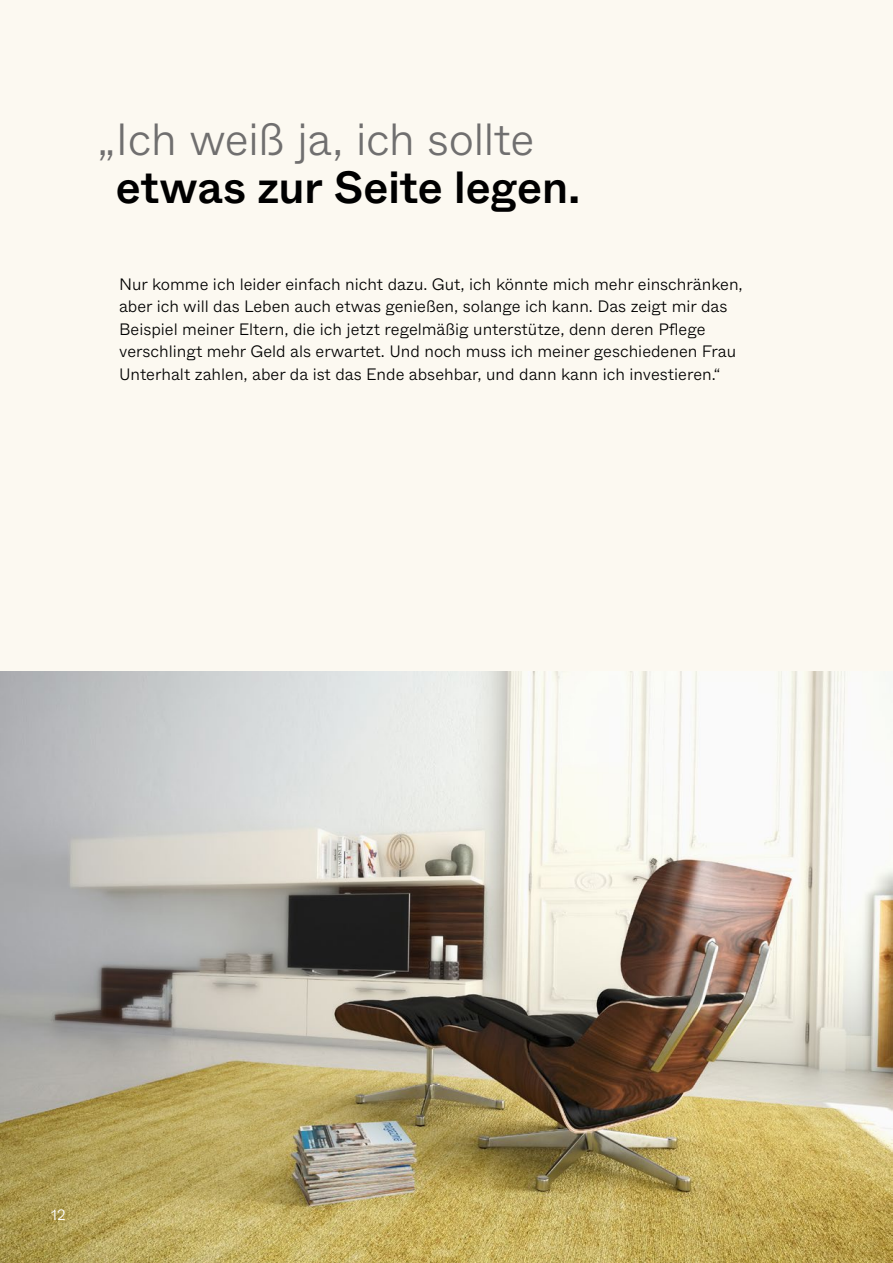
<style>
.page{position:relative;width:893px;height:1263px;background:#fcf9f1}
.page>*{position:absolute;margin:0;border:0;box-sizing:border-box;transform-origin:0 0}
.t1{font:300 45px "ABC Whyte";letter-spacing:-.015em;color:#706f6f}
.t2{font:500 45px "ABC Whyte";letter-spacing:-.01em;color:#000}
.t3{font:300 16.5px/22.5px "ABC Whyte";color:#000}
.t4{font:300 15px "ABC Whyte";color:#fff}
</style>
<div class="page">
<img style="left:0;top:672px;width:893px;height:591px">
<h1 class="t1" style="left:97px;top:111px;width:439px">„Ich weiß ja, ich sollte</h1>
<h1 class="t2" style="left:116px;top:158px;width:466px">etwas zur Seite legen.</h1>
<p class="t3" style="left:119px;top:273px;width:625px">Nur komme ich leider einfach nicht dazu. Gut, ich könnte mich mehr einschränken, aber ich will das Leben auch etwas genießen, solange ich kann. Das zeigt mir das Beispiel meiner Eltern, die ich jetzt regelmäßig unterstütze, denn deren Pflege verschlingt mehr Geld als erwartet. Und noch muss ich meiner geschiedenen Frau Unterhalt zahlen, aber da ist das Ende absehbar, und dann kann ich investieren.“</p>
<p class="t4" style="left:51px;top:1205px;width:16px">12</p>
</div>
